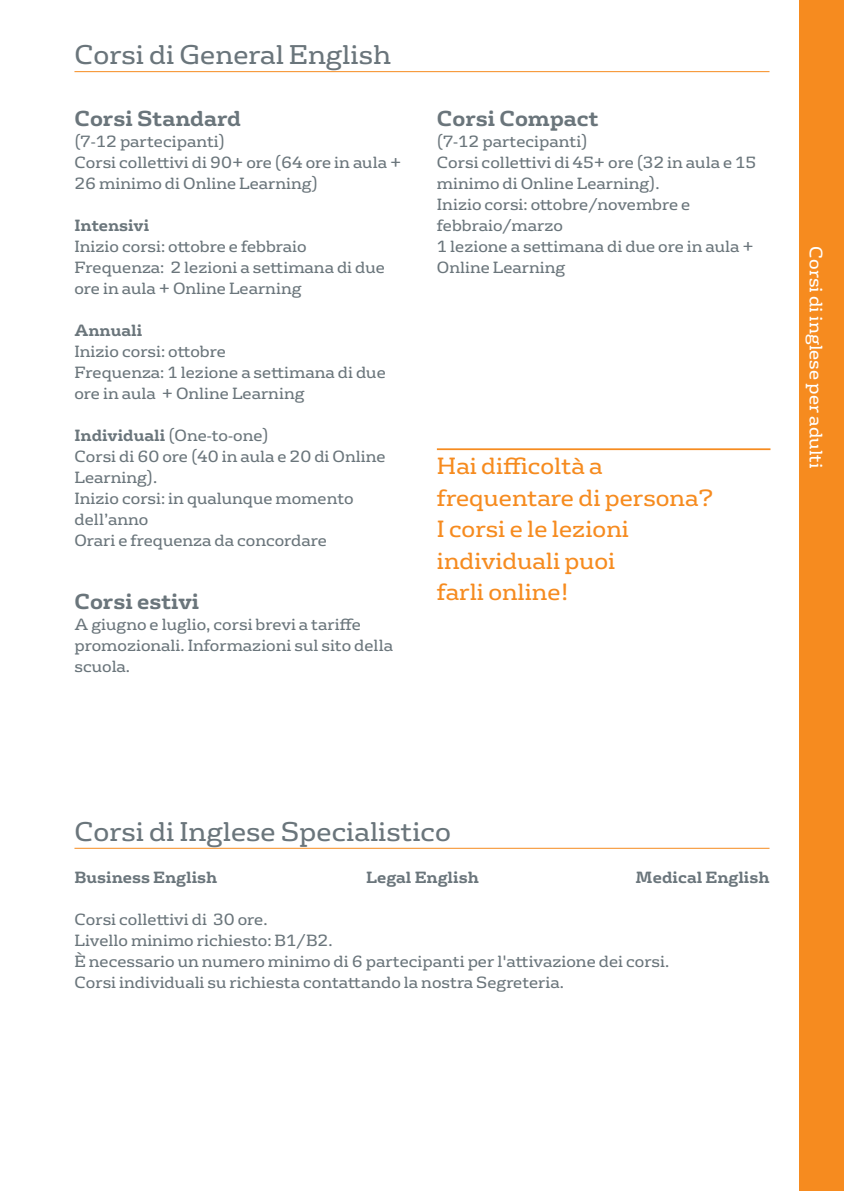
<style>
.page{position:relative;width:844px;height:1191px;background:#fff}
.page>*{position:absolute;margin:0;border:0;box-sizing:border-box;transform-origin:0 0}
.t1{font:26.25px "FS Rufus";color:#6a757b}
.t2{font:22.75px "FS Rufus";color:#f68b1f}
.t3{font:700 21px "FS Rufus";color:#6a757b}
.t4{font:17.5px "FS Rufus";color:#fff}
.t5{font:15.75px/21px "FS Rufus";color:#6a757b}
.t6{font:700 15.75px "FS Rufus";color:#6a757b}
.s1{font-weight:700}
</style>
<div class="page">
<div style="left:799px;top:0;width:44px;height:1191px;background:#f68b1f"></div>
<hr style="left:74px;top:71px;width:695px;height:1px;background:#f68b1f">
<hr style="left:74px;top:848px;width:695px;height:1px;background:#f68b1f">
<hr style="left:437px;top:448px;width:333px;height:2px;background:#f68b1f">
<p class="t1" style="left:74px;top:45px;width:318px">Corsi di General English</p>
<p class="t3" style="left:74px;top:110px;width:168px">Corsi Standard</p>
<p class="t5" style="left:74px;top:132px;width:152px">(7-12 partecipanti)</p>
<p class="t5" style="left:74px;top:153px;width:328px">Corsi collettivi di 90+ ore (64 ore in aula +<br>26 minimo di Online Learning)</p>
<p class="t6" style="left:74px;top:219px;width:76px">Intensivi</p>
<p class="t5" style="left:74px;top:237px;width:234px">Inizio corsi: ottobre e febbraio</p>
<p class="t5" style="left:74px;top:258px;width:312px">Frequenza: 2 lezioni a settimana di due ore in aula + Online Learning</p>
<p class="t6" style="left:74px;top:324px;width:69px">Annuali</p>
<p class="t5" style="left:74px;top:342px;width:153px">Inizio corsi: ottobre</p>
<p class="t5" style="left:74px;top:363px;width:313px">Frequenza: 1 lezione a settimana di due ore in aula + Online Learning</p>
<p class="t5" style="left:74px;top:426px;width:196px"><span class="s1">Individuali</span> (One-to-one)</p>
<p class="t5" style="left:74px;top:447px;width:312px">Corsi di 60 ore (40 in aula e 20 di Online<br>Learning).</p>
<p class="t5" style="left:74px;top:489px;width:280px">Inizio corsi: in qualunque momento dell’anno</p>
<p class="t5" style="left:74px;top:531px;width:254px">Orari e frequenza da concordare</p>
<p class="t3" style="left:74px;top:593px;width:126px">Corsi estivi</p>
<p class="t5" style="left:74px;top:615px;width:320px">A giugno e luglio, corsi brevi a tariffe promozionali. Informazioni sul sito della scuola.</p>
<p class="t3" style="left:437px;top:110px;width:163px">Corsi Compact</p>
<p class="t5" style="left:437px;top:132px;width:152px">(7-12 partecipanti)</p>
<p class="t5" style="left:437px;top:153px;width:321px">Corsi collettivi di 45+ ore (32 in aula e 15 minimo di Online Learning).</p>
<p class="t5" style="left:437px;top:195px;width:255px">Inizio corsi: ottobre/novembre e febbraio/marzo</p>
<p class="t5" style="left:437px;top:237px;width:318px">1 lezione a settimana di due ore in aula +<br>Online Learning</p>
<p class="t2" style="left:437px;top:458px;width:167px">Hai difficoltà a</p>
<p class="t2" style="left:437px;top:489px;width:278px">frequentare di persona?</p>
<p class="t2" style="left:437px;top:521px;width:193px">I corsi e le lezioni</p>
<p class="t2" style="left:437px;top:552px;width:180px">individuali puoi</p>
<p class="t2" style="left:437px;top:584px;width:134px">farli online!</p>
<p class="t4" style="left:822px;top:246px;width:223px;rotate:90deg">Corsi di inglese per adulti</p>
<p class="t1" style="left:74px;top:822px;width:378px">Corsi di Inglese Specialistico</p>
<p class="t6" style="left:74px;top:871px;width:144px">Business English</p>
<p class="t6" style="left:366px;top:871px;width:114px">Legal English</p>
<p class="t6" style="left:635px;top:871px;width:135px">Medical English</p>
<p class="t5" style="left:74px;top:910px;width:194px">Corsi collettivi di 30 ore.</p>
<p class="t5" style="left:74px;top:931px;width:259px">Livello minimo richiesto: B1/B2.</p>
<p class="t5" style="left:74px;top:952px;width:596px">È necessario un numero minimo di 6 partecipanti per l'attivazione dei corsi.</p>
<p class="t5" style="left:74px;top:973px;width:491px">Corsi individuali su richiesta contattando la nostra Segreteria.</p>
</div>
